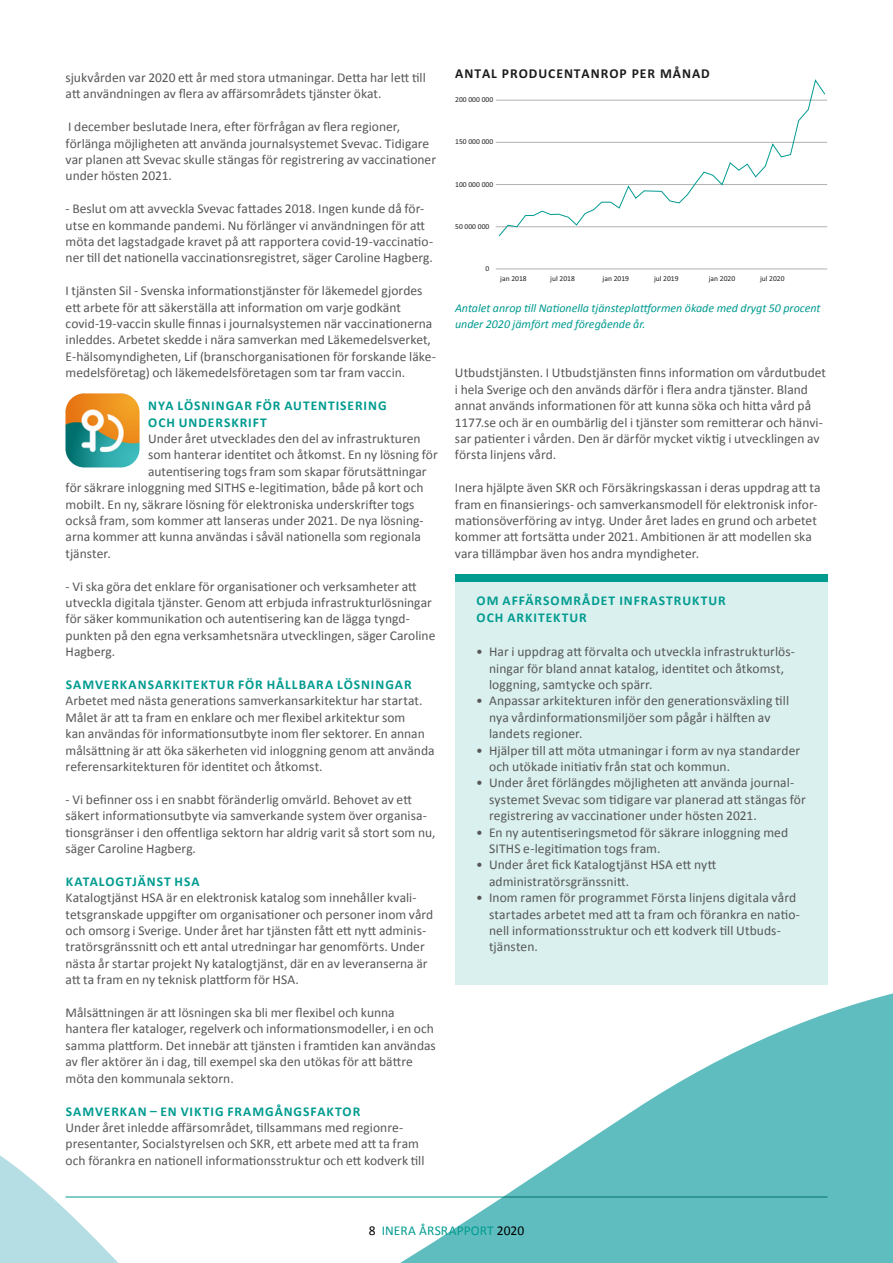
<style>
.page{position:relative;width:893px;height:1263px;background:#fff}
.page>*{position:absolute;margin:0;border:0;box-sizing:border-box;transform-origin:0 0}
.t1{font:700 13.65px "Calibri";letter-spacing:.07em;color:#1d1e1c}
.t2{font:13.5px/16.4px "Calibri";letter-spacing:.005em;color:#575756}
.t3{font:700 13.5px/16.4px "Calibri";letter-spacing:.07em;color:#019b90}
.t4{font:13.5px "Calibri";letter-spacing:.01em;color:#019b90}
.t5{font:italic 12px/16.4px "Calibri";color:#019b90}
.t6{font:7.5px "Calibri";color:#1d1e1c}
.s1{color:#000}
</style>
<div class="page">
<svg style="left:0;top:1155px;width:38px;height:108px;background:#bee2e6"></svg>
<svg style="left:38px;top:865px;width:855px;height:398px"></svg>
<hr style="left:65px;top:1196px;width:762px;height:1px;background:#019b90">
<div style="left:455px;top:574px;width:372px;height:410px;background:#d9f0ee"></div>
<div style="left:455px;top:574px;width:372px;height:8px;background:#019b90"></div>
<img style="left:65px;top:393px;width:75px;height:74px">
<hr style="left:496px;top:100px;width:331px;height:1px;background:#b2b1b1">
<hr style="left:496px;top:142px;width:331px;height:1px;background:#b2b1b1">
<hr style="left:496px;top:184px;width:331px;height:1px;background:#b2b1b1">
<hr style="left:496px;top:226px;width:331px;height:1px;background:#b2b1b1">
<hr style="left:496px;top:269px;width:331px;height:1px;background:#b2b1b1">
<svg style="left:498px;top:79px;width:328px;height:158px"></svg>
<p class="t2" style="left:66px;top:69px;width:362px">sjukvården var 2020 ett år med stora utmaningar. Detta har lett till att användningen av flera av affärsområdets tjänster ökat.</p>
<p class="t2" style="left:66px;top:118px;width:372px">I december beslutade Inera, efter förfrågan av flera regioner, förlänga möjligheten att använda journalsystemet Svevac. Tidigare var planen att Svevac skulle stängas för registrering av vaccinationer under hösten 2021.</p>
<p class="t2" style="left:66px;top:200px;width:369px">- Beslut om att avveckla Svevac fattades 2018. Ingen kunde då för&shy;utse en kommande pandemi. Nu förlänger vi användningen för att möta det lagstadgade kravet på att rapportera covid-19-vaccinatio&shy;ner till det nationella vaccinationsregistret, säger Caroline Hagberg.</p>
<p class="t2" style="left:66px;top:282px;width:372px">I tjänsten Sil - Svenska informationstjänster för läkemedel gjordes ett arbete för att säkerställa att information om varje godkänt covid-19-vaccin skulle finnas i journalsystemen när vaccinationerna inleddes. Arbetet skedde i nära samverkan med Läkemedelsverket, E-hälsomyndigheten, Lif (branschorganisationen för forskande läke&shy;medelsföretag) och läkemedelsföretagen som tar fram vaccin.</p>
<p class="t3" style="left:148px;top:397px;width:240px">NYA LÖSNINGAR FÖR AUTENTISERING<br>OCH UNDERSKRIFT</p>
<p class="t2" style="left:148px;top:430px;width:274px">Under året utvecklades den del av infrastrukturen</p>
<p class="t2" style="left:148px;top:446px;width:291px">som hanterar identitet och åtkomst. En ny lösning för</p>
<p class="t2" style="left:148px;top:462px;width:280px">autentisering togs fram som skapar förutsättningar</p>
<p class="t2" style="left:66px;top:479px;width:360px">för säkrare inloggning med SITHS e-legitimation, både på kort och</p>
<p class="t2" style="left:66px;top:495px;width:350px">mobilt. En ny, säkrare lösning för elektroniska underskrifter togs</p>
<p class="t2" style="left:66px;top:512px;width:360px">också fram, som kommer att lanseras under 2021. De nya lösning-</p>
<p class="t2" style="left:66px;top:528px;width:357px">arna kommer att kunna användas i såväl nationella som regionala</p>
<p class="t2" style="left:66px;top:544px;width:47px">tjänster.</p>
<p class="t2" style="left:66px;top:577px;width:371px">- Vi ska göra det enklare för organisationer och verksamheter att utveckla digitala tjänster. Genom att erbjuda infrastrukturlösningar för säker kommunikation och autentisering kan de lägga tyngd&shy;punkten på den egna verksamhetsnära utvecklingen, säger Caroline Hagberg.</p>
<p class="t3" style="left:66px;top:676px;width:347px">SAMVERKANSARKITEKTUR FÖR HÅLLBARA LÖSNINGAR</p>
<p class="t2" style="left:66px;top:692px;width:370px">Arbetet med nästa generations samverkansarkitektur har startat.<br>Målet är att ta fram en enklare och mer flexibel arkitektur som<br>kan användas för informationsutbyte inom fler sektorer. En annan målsättning är att öka säkerheten vid inloggning genom att använda referensarkitekturen för identitet och åtkomst.</p>
<p class="t2" style="left:66px;top:790px;width:371px">- Vi befinner oss i en snabbt föränderlig omvärld. Behovet av ett säkert informationsutbyte via samverkande system över organisa&shy;tionsgränser i den offentliga sektorn har aldrig varit så stort som nu, säger Caroline Hagberg.</p>
<p class="t3" style="left:66px;top:872px;width:135px">KATALOGTJÄNST HSA</p>
<p class="t2" style="left:66px;top:889px;width:369px">Katalogtjänst HSA är en elektronisk katalog som innehåller kvali&shy;tetsgranskade uppgifter om organisationer och personer inom vård och omsorg i Sverige. Under året har tjänsten fått ett nytt adminis&shy;tratörsgränssnitt och ett antal utredningar har genomförts. Under nästa år startar projekt Ny katalogtjänst, där en av leveranserna är att ta fram en ny teknisk plattform för HSA.</p>
<p class="t2" style="left:66px;top:1004px;width:372px">Målsättningen är att lösningen ska bli mer flexibel och kunna hantera fler kataloger, regelverk och informationsmodeller, i en och samma plattform. Det innebär att tjänsten i framtiden kan användas av fler aktörer än i dag, till exempel ska den utökas för att bättre möta den kommunala sektorn.</p>
<p class="t3" style="left:66px;top:1102px;width:296px">SAMVERKAN – EN VIKTIG FRAMGÅNGSFAKTOR</p>
<p class="t2" style="left:66px;top:1118px;width:360px">Under året inledde affärsområdet, tillsammans med regionre&shy;presentanter, Socialstyrelsen och SKR, ett arbete med att ta fram och förankra en nationell informationsstruktur och ett kodverk till</p>
<p class="t1" style="left:455px;top:65px;width:256px">ANTAL PRODUCENTANROP PER MÅNAD</p>
<p class="t6" style="left:455px;top:95px;width:39px">200 000 000</p>
<p class="t6" style="left:455px;top:137px;width:39px">150 000 000</p>
<p class="t6" style="left:455px;top:179px;width:39px">100 000 000</p>
<p class="t6" style="left:455px;top:222px;width:36px">50 000 000</p>
<p class="t6" style="left:485px;top:264px;width:5px">0</p>
<p class="t6" style="left:500px;top:274px;width:28px">jan 2018</p>
<p class="t6" style="left:550px;top:274px;width:26px">jul 2018</p>
<p class="t6" style="left:603px;top:274px;width:28px">jan 2019</p>
<p class="t6" style="left:654px;top:274px;width:26px">jul 2019</p>
<p class="t6" style="left:709px;top:274px;width:28px">jan 2020</p>
<p class="t6" style="left:760px;top:274px;width:26px">jul 2020</p>
<p class="t5" style="left:455px;top:299px;width:367px">Antalet anrop till Nationella tjänsteplattformen ökade med drygt 50 procent under 2020 jämfört med föregående år.</p>
<p class="t2" style="left:455px;top:364px;width:373px">Utbudstjänsten. I Utbudstjänsten finns information om vårdutbudet i hela Sverige och den används därför i flera andra tjänster. Bland annat används informationen för att kunna söka och hitta vård på 1177.se och är en oumbärlig del i tjänster som remitterar och hänvi&shy;sar patienter i vården. Den är därför mycket viktig i utvecklingen av första linjens vård.</p>
<p class="t2" style="left:455px;top:479px;width:367px">Inera hjälpte även SKR och Försäkringskassan i deras uppdrag att ta fram en finansierings- och samverkansmodell för elektronisk infor&shy;mationsöverföring av intyg. Under året lades en grund och arbetet kommer att fortsätta under 2021. Ambitionen är att modellen ska vara tillämpbar även hos andra myndigheter.</p>
<p class="t3" style="left:477px;top:592px;width:251px">OM AFFÄRSOMRÅDET INFRASTRUKTUR<br>OCH ARKITEKTUR</p>
<p class="t2" style="left:489px;top:643px;width:307px;text-indent:-13px">• Har i uppdrag att förvalta och utveckla infrastrukturlös&shy;ningar för bland annat katalog, identitet och åtkomst, loggning, samtycke och spärr.</p>
<p class="t2" style="left:489px;top:692px;width:302px;text-indent:-13px">• Anpassar arkitekturen inför den generationsväxling till nya vårdinformationsmiljöer som pågår i hälften av landets regioner.</p>
<p class="t2" style="left:489px;top:741px;width:313px;text-indent:-13px">• Hjälper till att möta utmaningar i form av nya standarder och utökade initiativ från stat och kommun.</p>
<p class="t2" style="left:489px;top:774px;width:318px;text-indent:-13px">• Under året förlängdes möjligheten att använda journal&shy;systemet Svevac som tidigare var planerad att stängas för registrering av vaccinationer under hösten 2021.</p>
<p class="t2" style="left:489px;top:823px;width:301px;text-indent:-13px">• En ny autentiseringsmetod för säkrare inloggning med<br>SITHS e-legitimation togs fram.</p>
<p class="t2" style="left:489px;top:856px;width:229px;text-indent:-13px">• Under året fick Katalogtjänst HSA ett nytt administratörsgränssnitt.</p>
<p class="t2" style="left:489px;top:889px;width:312px;text-indent:-13px">• Inom ramen för programmet Första linjens digitala vård startades arbetet med att ta fram och förankra en natio&shy;nell informationsstruktur och ett kodverk till Utbuds&shy;tjänsten.</p>
<p class="t4" style="left:369px;top:1222px;width:157px"><span class="s1">8</span> INERA ÅRSRAPPORT <span class="s1">2020</span></p>
</div>
